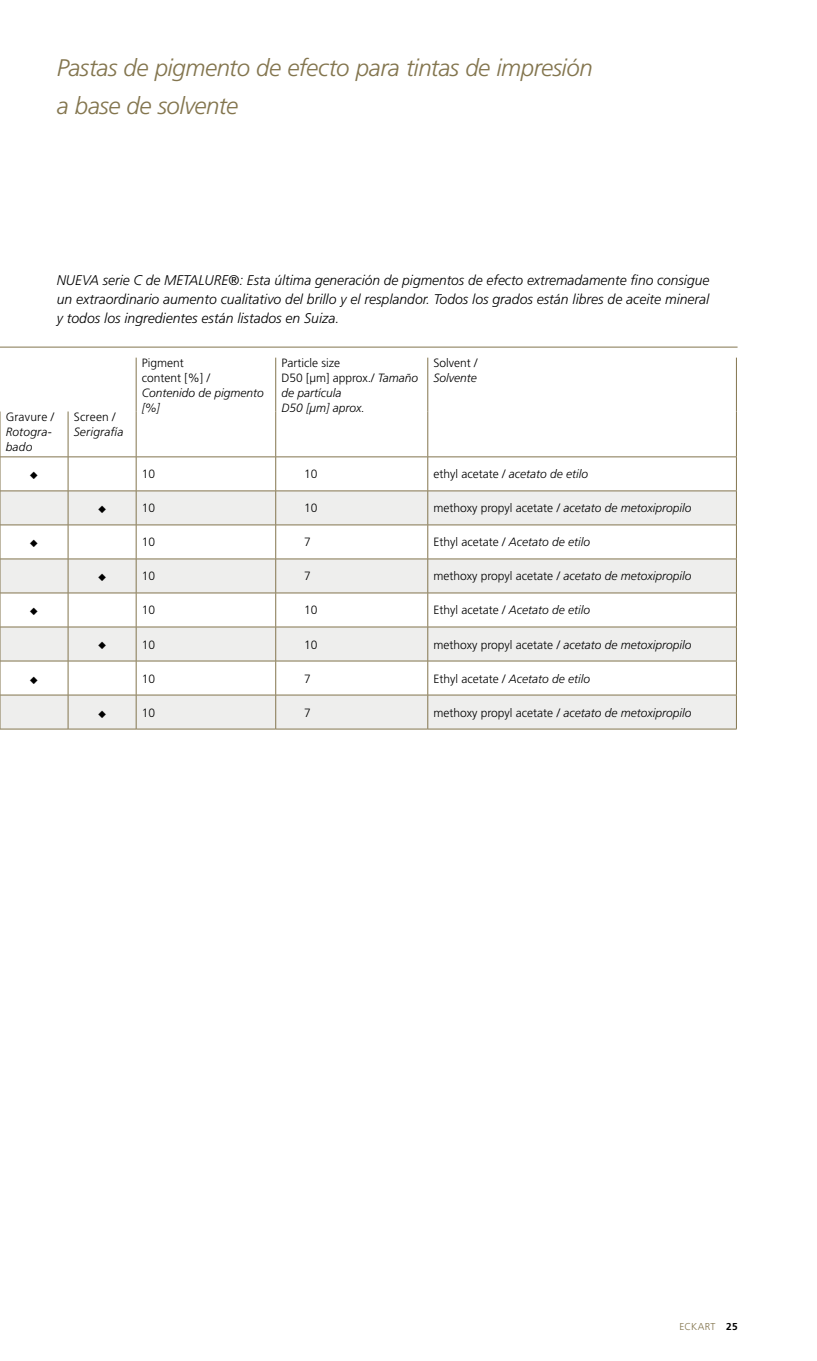
<style>
.page{position:relative;width:817px;height:1361px;background:#fff}
.page>*{position:absolute;margin:0;border:0;box-sizing:border-box;transform-origin:0 0}
.t1{font:italic 300 24px/38px "Frutiger LT Std";letter-spacing:-.02em;color:#83754e}
.t2{font:italic 300 14px/19px "Frutiger LT Std";color:#000;text-align:justify}
.t3{font:14px "Lucida Grande";color:#000}
.t4{font:italic 300 12px/15px "Frutiger LT Std";color:#000}
.t5{font:300 12px "Frutiger LT Std";color:#000}
.t6{font:italic 300 12px/15px "Frutiger LT Std";letter-spacing:.02em;color:#000}
.t7{font:300 10px "Frutiger LT Std";letter-spacing:.02em;color:#83754e}
.s1{font-style:normal}
.s2{font-weight:700;color:#000}
</style>
<div class="page">
<svg style="left:0;top:346px;width:738px;height:384px"></svg>
<h1 class="t1" style="left:57px;top:49px;width:537px">Pastas de pigmento de efecto para tintas de impresión a base de solvente</h1>
<p class="t2" style="left:57px;top:271px;width:654px">NUEVA serie C de METALURE®: Esta última generación de pigmentos de efecto extremadamente fino consigue un extraordinario aumento cualitativo del brillo y el resplandor. Todos los grados están libres de aceite mineral y todos los ingredientes están listados en Suiza.</p>
<p class="t5" style="left:6px;top:409px;width:50px">Gravure /</p>
<p class="t6" style="left:6px;top:424px;width:48px">Rotogra&shy;bado</p>
<p class="t5" style="left:74px;top:409px;width:43px">Screen /</p>
<p class="t6" style="left:74px;top:424px;width:51px">Serigrafía</p>
<p class="t4" style="left:142px;top:355px;width:124px"><span class="s1">Pigment<br>content [%]</span> /<br>Contenido de pigmento [%]</p>
<p class="t4" style="left:281px;top:355px;width:138px"><span class="s1">Particle size<br>D50 [µm] approx./</span> Tamaño de partícula<br>D50 [μm] aprox.</p>
<p class="t5" style="left:433px;top:356px;width:46px">Solvent /</p>
<p class="t4" style="left:433px;top:370px;width:45px">Solvente</p>
<p class="t3" style="left:29px;top:466px;width:12px">◆</p>
<p class="t5" style="left:142px;top:467px;width:15px">10</p>
<p class="t5" style="left:304px;top:467px;width:15px">10</p>
<p class="t4" style="left:433px;top:467px;width:156px"><span class="s1">ethyl acetate /</span> acetato de etilo</p>
<p class="t3" style="left:97px;top:500px;width:12px">◆</p>
<p class="t5" style="left:142px;top:501px;width:15px">10</p>
<p class="t5" style="left:304px;top:501px;width:15px">10</p>
<p class="t4" style="left:433px;top:501px;width:259px"><span class="s1">methoxy propyl acetate /</span> acetato de metoxipropilo</p>
<p class="t3" style="left:29px;top:534px;width:12px">◆</p>
<p class="t5" style="left:142px;top:535px;width:15px">10</p>
<p class="t5" style="left:304px;top:535px;width:8px">7</p>
<p class="t4" style="left:433px;top:535px;width:158px"><span class="s1">Ethyl acetate /</span> Acetato de etilo</p>
<p class="t3" style="left:97px;top:568px;width:12px">◆</p>
<p class="t5" style="left:142px;top:569px;width:15px">10</p>
<p class="t5" style="left:304px;top:569px;width:8px">7</p>
<p class="t4" style="left:433px;top:569px;width:259px"><span class="s1">methoxy propyl acetate /</span> acetato de metoxipropilo</p>
<p class="t3" style="left:29px;top:602px;width:12px">◆</p>
<p class="t5" style="left:142px;top:603px;width:15px">10</p>
<p class="t5" style="left:304px;top:603px;width:15px">10</p>
<p class="t4" style="left:433px;top:603px;width:158px"><span class="s1">Ethyl acetate /</span> Acetato de etilo</p>
<p class="t3" style="left:97px;top:636px;width:12px">◆</p>
<p class="t5" style="left:142px;top:637px;width:15px">10</p>
<p class="t5" style="left:304px;top:637px;width:15px">10</p>
<p class="t4" style="left:433px;top:637px;width:259px"><span class="s1">methoxy propyl acetate /</span> acetato de metoxipropilo</p>
<p class="t3" style="left:29px;top:670px;width:12px">◆</p>
<p class="t5" style="left:142px;top:671px;width:15px">10</p>
<p class="t5" style="left:304px;top:671px;width:8px">7</p>
<p class="t4" style="left:433px;top:671px;width:158px"><span class="s1">Ethyl acetate /</span> Acetato de etilo</p>
<p class="t3" style="left:97px;top:704px;width:12px">◆</p>
<p class="t5" style="left:142px;top:705px;width:15px">10</p>
<p class="t5" style="left:304px;top:705px;width:8px">7</p>
<p class="t4" style="left:433px;top:705px;width:259px"><span class="s1">methoxy propyl acetate /</span> acetato de metoxipropilo</p>
<p class="t7" style="left:679px;top:1321px;width:60px">ECKART <span class="s2">25</span></p>
</div>
